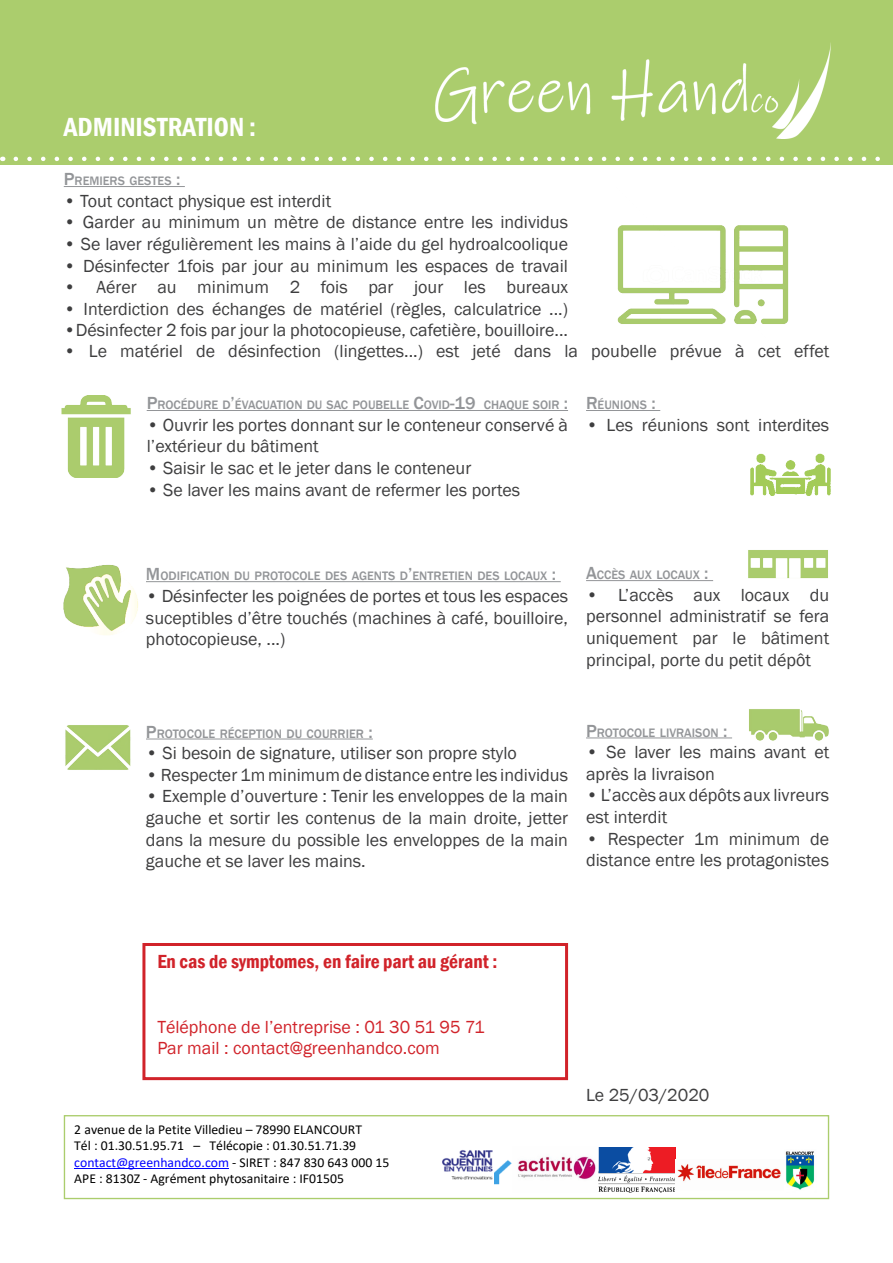
<style>
.page{position:relative;width:893px;height:1263px;background:#fff}
.page>*{position:absolute;margin:0;border:0;box-sizing:border-box;transform-origin:0 0}
.t1{font:600 condensed 27px "Franklin Gothic";color:#fff}
.t2{font:600 condensed 19.5px "Franklin Gothic";color:#d1232a}
.t3{font:18px/21.6px "Franklin Gothic";color:#3e3e3f}
.t4{font:18px "Franklin Gothic";color:#d1232a}
.t5{font:13.65px/16.5px "Calibri";color:#000}
.t6{font:500 12.6px "Franklin Gothic";color:#939598}
.s1{font-size:18px}
.s2{color:#00f}
</style>
<div class="page">
<div style="left:0;top:0;width:893px;height:164px;background:#abcd6d"></div>
<div style="left:142px;top:943px;width:426px;height:137px;border:3px solid #d1232a"></div>
<hr style="left:74px;top:1168px;width:155px;height:1px;background:#00f">
<img style="left:442px;top:1150px;width:70px;height:35px">
<img style="left:518px;top:1147px;width:158px;height:45px">
<img style="left:677px;top:1164px;width:104px;height:18px">
<img style="left:785px;top:1151px;width:30px;height:39px">
<div style="left:64px;top:1115px;width:765px;height:84px;border:1px solid #abcd6d"></div>
<hr style="left:64px;top:186px;width:121px;height:1px;background:#939598">
<img style="left:617px;top:225px;width:172px;height:99px">
<hr style="left:147px;top:410px;width:421px;height:1px;background:#939598">
<img style="left:61px;top:396px;width:70px;height:81px">
<hr style="left:586px;top:410px;width:74px;height:1px;background:#939598">
<img style="left:750px;top:453px;width:81px;height:43px">
<hr style="left:586px;top:580px;width:127px;height:1px;background:#939598">
<img style="left:748px;top:550px;width:80px;height:29px">
<hr style="left:146px;top:581px;width:415px;height:1px;background:#939598">
<hr style="left:586px;top:737px;width:146px;height:1px;background:#939598">
<hr style="left:146px;top:738px;width:227px;height:1px;background:#939598">
<img style="left:63px;top:565px;width:75px;height:70px">
<img style="left:65px;top:725px;width:66px;height:45px">
<img style="left:749px;top:709px;width:80px;height:32px">
<svg style="left:16px;top:157px;width:864px;height:4px"></svg>
<img style="left:435px;top:49px;width:395px;height:89px">
<p class="t1" style="left:64px;top:109px;width:194px">ADMINISTRATION :</p>
<p class="t6" style="left:64px;top:173px;width:118px"><span class="s1">P</span>REMIERS GESTES <span class="s1">:</span></p>
<p class="t3" style="left:64px;top:190px;width:269px">• Tout contact physique est interdit</p>
<p class="t3" style="left:64px;top:212px;width:506px">• Garder au minimum un mètre de distance entre les individus</p>
<p class="t3" style="left:64px;top:234px;width:506px">• Se laver régulièrement les mains à l’aide du gel hydroalcoolique</p>
<p class="t3" style="left:64px;top:255px;width:506px">• Désinfecter 1fois par jour au minimum les espaces de travail</p>
<p class="t3" style="left:64px;top:277px;width:506px">• Aérer au minimum 2 fois par jour les bureaux</p>
<p class="t3" style="left:64px;top:298px;width:506px">• Interdiction des échanges de matériel (règles, calculatrice ...)</p>
<p class="t3" style="left:64px;top:320px;width:506px">•Désinfecter 2 fois par jour la photocopieuse, cafetière, bouilloire...</p>
<p class="t3" style="left:64px;top:341px;width:767px">• Le matériel de désinfection (lingettes...) est jeté dans la poubelle prévue à cet effet</p>
<p class="t6" style="left:147px;top:397px;width:423px"><span class="s1">P</span>ROCÉDURE D<span class="s1">’</span>ÉVACUATION DU SAC POUBELLE <span class="s1">C</span>OVID<span class="s1">-19</span> CHAQUE SOIR <span class="s1">:</span></p>
<p class="t3" style="left:147px;top:414px;width:423px">• Ouvrir les portes donnant sur le conteneur conservé à l’extérieur du bâtiment</p>
<p class="t3" style="left:147px;top:457px;width:326px">• Saisir le sac et le jeter dans le conteneur</p>
<p class="t3" style="left:147px;top:479px;width:375px">• Se laver les mains avant de refermer les portes</p>
<p class="t6" style="left:586px;top:397px;width:71px"><span class="s1">R</span>ÉUNIONS <span class="s1">:</span></p>
<p class="t3" style="left:586px;top:414px;width:245px">• Les réunions sont interdites</p>
<p class="t6" style="left:146px;top:568px;width:412px"><span class="s1">M</span> ODIFICATION DU PROTOCOLE DES AGENTS D<span class="s1">’</span>ENTRETIEN DES LOCAUX <span class="s1">:</span></p>
<p class="t3" style="left:146px;top:585px;width:424px;text-align:justify">• Désinfecter les poignées de portes et tous les espaces suceptibles d’être touchés (machines à café, bouilloire, photocopieuse, ...)</p>
<p class="t6" style="left:586px;top:567px;width:124px"><span class="s1">A</span>CCÈS AUX LOCAUX <span class="s1">:</span></p>
<p class="t3" style="left:586px;top:584px;width:245px;text-align:justify">• L’accès aux locaux du personnel administratif se fera uniquement par le bâtiment principal, porte du petit dépôt</p>
<p class="t6" style="left:146px;top:726px;width:228px"><span class="s1">P</span>ROTOCOLE RÉCEPTION DU COURRIER <span class="s1">:</span></p>
<p class="t3" style="left:146px;top:743px;width:372px">• Si besoin de signature, utiliser son propre stylo</p>
<p class="t3" style="left:146px;top:764px;width:424px">• Respecter 1m minimum de distance entre les individus</p>
<p class="t3" style="left:146px;top:786px;width:424px;text-align:justify">• Exemple d’ouverture : Tenir les enveloppes de la main gauche et sortir les contenus de la main droite, jetter dans la mesure du possible les enveloppes de la main gauche et se laver les mains.</p>
<p class="t6" style="left:586px;top:725px;width:143px"><span class="s1">P</span>ROTOCOLE LIVRAISON <span class="s1">:</span></p>
<p class="t3" style="left:586px;top:742px;width:245px">• Se laver les mains avant et après la livraison</p>
<p class="t3" style="left:586px;top:785px;width:245px">• L’accès aux dépôts aux livreurs est interdit</p>
<p class="t3" style="left:586px;top:828px;width:245px">• Respecter 1m minimum de distance entre les protagonistes</p>
<p class="t2" style="left:157px;top:948px;width:342px">En cas de symptomes, en faire part au gérant :</p>
<p class="t4" style="left:157px;top:1015px;width:329px">Téléphone de l’entreprise : 01 30 51 95 71</p>
<p class="t4" style="left:157px;top:1037px;width:284px">Par mail : contact@greenhandco.com</p>
<p class="t5" style="left:74px;top:1120px;width:316px">2 avenue de la Petite Villedieu – 78990 ELANCOURT<br>Tél : 01.30.51.95.71 – Télécopie : 01.30.51.71.39 <span class="s2">contact@greenhandco.com</span> - SIRET : 847 830 643 000 15<br>APE : 8130Z - Agrément phytosanitaire : IF01505</p>
<p class="t3" style="left:586px;top:1085px;width:125px">Le 25/03/2020</p>
</div>
